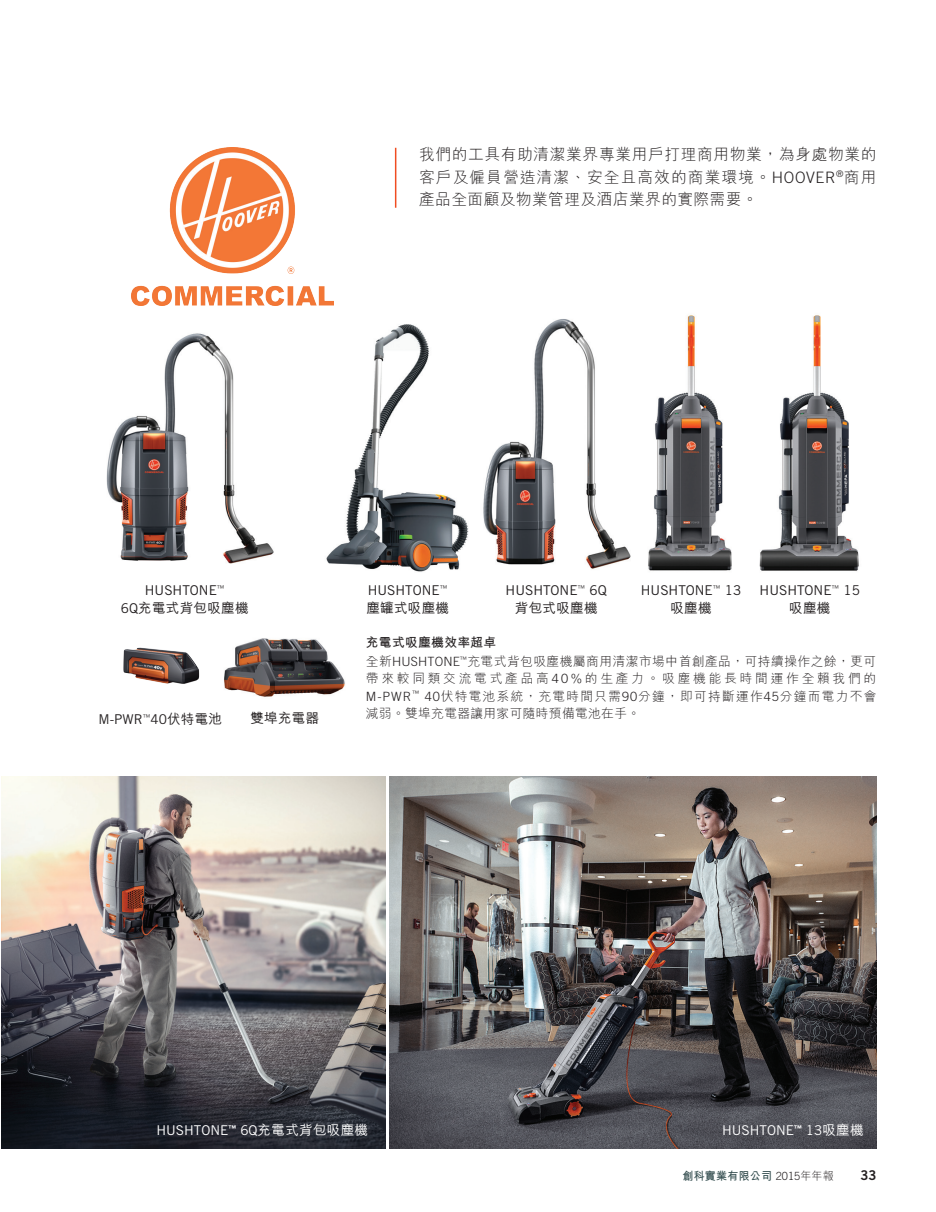
<style>
.page{position:relative;width:936px;height:1212px;background:#fff}
.page>*{position:absolute;margin:0;border:0;box-sizing:border-box;transform-origin:0 0}
._20_brand_intro_C{font:300 15.75px/22.5px "M Hei HK";letter-spacing:.04em;color:#231f20;text-align:justify}
._21_brand_product_na{font:13.5px/17.2px "Trade Gothic";color:#231f20;text-align:center}
._21_brand_product_na-2{font:13.5px "Trade Gothic";color:#fff}
._21_brand_product_na-3{font:500 13.5px "M Hei HK";letter-spacing:.025em;color:#231f20}
._99_page_no{font:13.5px "Trade Gothic Bold Two";color:#231f20}
._25_brand_discriptio{font:300 12.75px/17.2px "M Hei HK";letter-spacing:.095em;color:#231f20;text-align:justify}
._25_brand_discriptio-2{font:300 12.75px "M Hei HK";letter-spacing:.025em;color:#231f20}
._22_brand_tools_C{font:700 12.75px "M Hei HK";letter-spacing:.025em;color:#231f20}
.t1{font:700 11.25px "M Hei HK";letter-spacing:.025em;color:#2f494b}
.s1{font-family:"Trade Gothic"}
.s2{font-family:"M Hei HK";font-weight:500}
.s3{font-family:"Trade Gothic";font-weight:300;color:#231f20}
.s4{font-weight:300;color:#231f20}
</style>
<div class="page">
<img style="left:224px;top:638px;width:121px;height:59px">
<hr style="left:395px;top:148px;width:1px;height:60px;background:#f04d22">
<img style="left:2px;top:776px;width:383px;height:372px">
<img style="left:389px;top:776px;width:487px;height:372px">
<img style="left:132px;top:147px;width:201px;height:159px">
<svg style="left:287px;top:267px;width:7px;height:7px"></svg>
<img style="left:648px;top:315px;width:84px;height:256px">
<img style="left:326px;top:324px;width:143px;height:248px">
<img style="left:106px;top:333px;width:168px;height:231px">
<img style="left:123px;top:647px;width:77px;height:37px">
<img style="left:759px;top:315px;width:100px;height:256px">
<img style="left:483px;top:319px;width:148px;height:250px">
<p class="_20_brand_intro_C" style="left:419px;top:142px;width:459px">我們的工具有助清潔業界專業用戶打理商用物業，為身處物業的客戶及僱員營造清潔、安全且高效的商業環境。<span class="s1">HOOVER</span><sup>®</sup>商用產品全面顧及物業管理及酒店業界的實際需要。</p>
<p class="_21_brand_product_na" style="left:121px;top:582px;width:129px">HUSHTONE<sup>™<br></sup>6Q<span class="s2">充電式背包吸塵機</span></p>
<p class="_21_brand_product_na" style="left:366px;top:582px;width:84px;text-align:left">HUSHTONE<sup>™</sup><span class="s2">塵罐式吸塵機</span></p>
<p class="_21_brand_product_na" style="left:759px;top:582px;width:102px">HUSHTONE<sup>™</sup> 15<span class="s2">吸塵機</span></p>
<p class="_21_brand_product_na" style="left:505px;top:582px;width:103px">HUSHTONE<sup>™</sup> 6Q<span class="s2">背包式吸塵機</span></p>
<p class="_21_brand_product_na" style="left:640px;top:582px;width:102px">HUSHTONE<sup>™</sup> 13<span class="s2">吸塵機</span></p>
<p class="_21_brand_product_na" style="left:98px;top:710px;width:125px">M-PWR<sup>™</sup>40<span class="s2">伏特電池</span></p>
<p class="_22_brand_tools_C" style="left:366px;top:633px;width:132px">充電式吸塵機效率超卓</p>
<p class="_25_brand_discriptio" style="left:366px;top:652px;width:512px">全新<span class="s1">HUSHTONE</span><sup>™</sup>充電式背包吸塵機屬商用清潔市場中首創產品，可持續操作之餘，更可帶來較同類交流電式產品高<span class="s1">40</span>%的生產力。吸塵機能長時間運作全賴我們的<span class="s1">M-PWR</span><sup>™</sup> <span class="s1">40</span>伏特電池系統，充電時間只需<span class="s1">90</span>分鐘，即可持斷運作<span class="s1">45</span>分鐘而電力不會</p>
<p class="_21_brand_product_na-3" style="left:250px;top:708px;width:70px">雙埠充電器</p>
<p class="_25_brand_discriptio-2" style="left:366px;top:704px;width:276px">減弱。雙埠充電器讓用家可隨時預備電池在手。</p>
<p class="_21_brand_product_na-2" style="left:156px;top:1122px;width:213px">HUSHTONE<sup>™</sup> 6Q<span class="s2">充電式背包吸塵機</span></p>
<p class="_21_brand_product_na-2" style="left:722px;top:1122px;width:143px">HUSHTONE<sup>™</sup> 13<span class="s2">吸塵機</span></p>
<p class="t1" style="left:682px;top:1167px;width:153px">創科實業有限公司 <span class="s3">2015</span><span class="s4">年年報</span></p>
<p class="_99_page_no" style="left:860px;top:1167px;width:18px">33</p>
</div>
